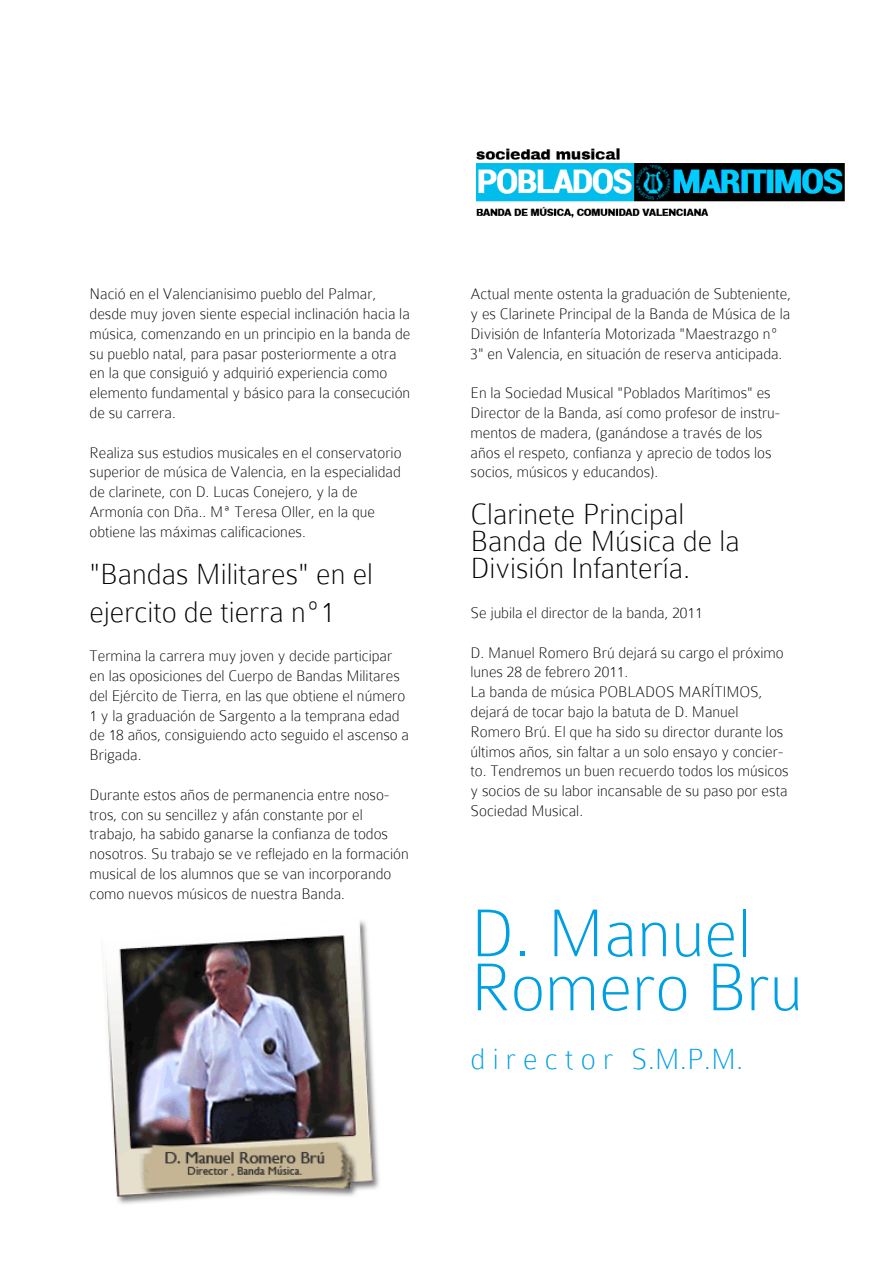
<style>
.page{position:relative;width:893px;height:1285px;background:#fff}
.page>*{position:absolute;margin:0;border:0;box-sizing:border-box;transform-origin:0 0}
.t1{font:100 72px/54px "Colaborate";color:#009fe3}
.t2{font:100 31.5px/27px "Colaborate";color:#000}
.t3{font:100 31.5px "Colaborate";color:#009fe3}
.t4{font:100 16.5px/19.8px "Colaborate";color:#000}
</style>
<div class="page">
<img style="left:106px;top:920px;width:274px;height:284px">
<img style="left:476px;top:149px;width:369px;height:69px">
<p class="t4" style="left:90px;top:284px;width:322px">Nació en el Valencianisimo pueblo del Palmar, desde muy joven siente especial inclinación hacia la música, comenzando en un principio en la banda de su pueblo natal, para pasar posteriormente a otra en la que consiguió y adquirió experiencia como elemento fundamental y básico para la consecución de su carrera.</p>
<p class="t4" style="left:90px;top:442px;width:314px">Realiza sus estudios musicales en el conservatorio superior de música de Valencia, en la especialidad de clarinete, con D. Lucas Conejero, y la de Armonía con Dña.. Mª Teresa Oller, en la que obtiene las máximas calificaciones.</p>
<h2 class="t2" style="left:90px;top:554px;width:285px;line-height:37.8px">"Bandas Militares" en el ejercito de tierra nº1</h2>
<p class="t4" style="left:90px;top:645px;width:321px">Termina la carrera muy joven y decide participar en las oposiciones del Cuerpo de Bandas Militares del Ejército de Tierra, en las que obtiene el número 1 y la graduación de Sargento a la temprana edad de 18 años, consiguiendo acto seguido el ascenso a Brigada.</p>
<p class="t4" style="left:90px;top:784px;width:321px">Durante estos años de permanencia entre noso&shy;tros, con su sencillez y afán constante por el trabajo, ha sabido ganarse la confianza de todos nosotros. Su trabajo se ve reflejado en la formación musical de los alumnos que se van incorporando como nuevos músicos de nuestra Banda.</p>
<p class="t4" style="left:471px;top:284px;width:322px">Actual mente ostenta la graduación de Subteniente, y es Clarinete Principal de la Banda de Música de la División de Infantería Motorizada "Maestrazgo nº 3" en Valencia, en situación de reserva anticipada.</p>
<p class="t4" style="left:471px;top:383px;width:311px">En la Sociedad Musical "Poblados Marítimos" es Director de la Banda, así como profesor de instru&shy;mentos de madera, (ganándose a través de los años el respeto, confianza y aprecio de todos los socios, músicos y educandos).</p>
<h2 class="t2" style="left:471px;top:500px;width:271px">Clarinete Principal<br>Banda de Música de la<br>División Infantería.</h2>
<p class="t4" style="left:471px;top:602px;width:234px">Se jubila el director de la banda, 2011</p>
<p class="t4" style="left:471px;top:642px;width:320px">D. Manuel Romero Brú dejará su cargo el próximo lunes 28 de febrero 2011.<br>La banda de música POBLADOS MARÍTIMOS, dejará de tocar bajo la batuta de D. Manuel Romero Brú. El que ha sido su director durante los últimos años, sin faltar a un solo ensayo y concier&shy;to. Tendremos un buen recuerdo todos los músicos y socios de su labor incansable de su paso por esta Sociedad Musical.</p>
<h1 class="t1" style="left:471px;top:906px;width:334px">D. Manuel<br>Romero Bru</h1>
<h2 class="t3" style="left:471px;top:1042px;width:144px">d i r e c t o r</h2>
<h2 class="t3" style="left:631px;top:1042px;width:114px">S.M.P.M.</h2>
</div>
